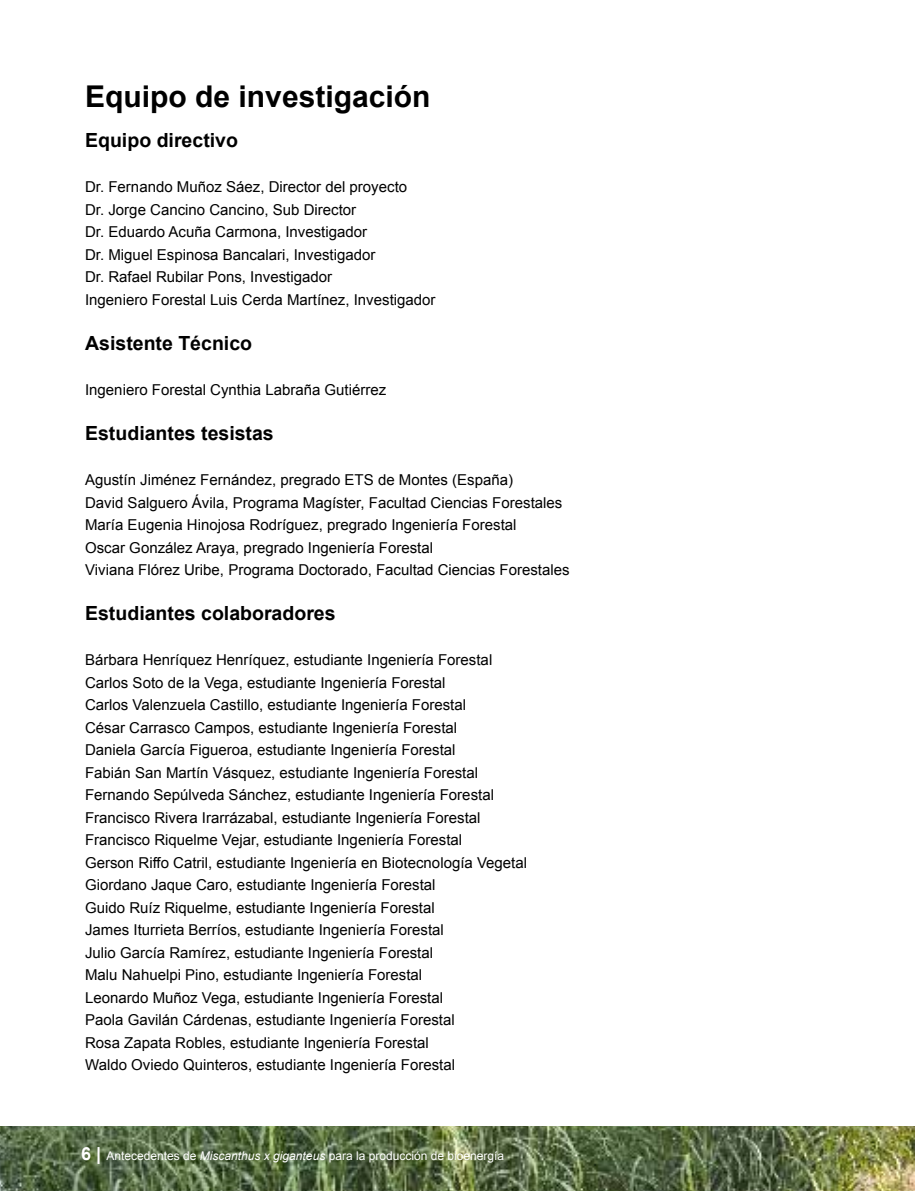
<style>
.page{position:relative;width:915px;height:1191px;background:#fff}
.page>*{position:absolute;margin:0;border:0;box-sizing:border-box;transform-origin:0 0}
.t1{font:700 30px "Arial";color:#000}
.t2{font:700 19.5px "Arial";color:#000}
.t3{font:15px/22.5px "Arial";color:#000}
.t4{font:12px "Arial";color:#fff}
.s1{font-weight:700;font-size:18px}
.s2{font-style:italic}
</style>
<div class="page">
<img style="left:0;top:1126px;width:914px;height:65px">
<h1 class="t1" style="left:85px;top:76px;width:347px">Equipo de investigación</h1>
<h2 class="t2" style="left:85px;top:128px;width:154px">Equipo directivo</h2>
<p class="t3" style="left:85px;top:176px;width:352px">Dr. Fernando Muñoz Sáez, Director del proyecto<br>Dr. Jorge Cancino Cancino, Sub Director<br>Dr. Eduardo Acuña Carmona, Investigador<br>Dr. Miguel Espinosa Bancalari, Investigador<br>Dr. Rafael Rubilar Pons, Investigador<br>Ingeniero Forestal Luis Cerda Martínez, Investigador</p>
<h2 class="t2" style="left:85px;top:330px;width:168px">Asistente Técnico</h2>
<p class="t3" style="left:85px;top:379px;width:302px">Ingeniero Forestal Cynthia Labraña Gutiérrez</p>
<h2 class="t2" style="left:85px;top:420px;width:190px">Estudiantes tesistas</h2>
<p class="t3" style="left:85px;top:469px;width:486px">Agustín Jiménez Fernández, pregrado ETS de Montes (España)<br>David Salguero Ávila, Programa Magíster, Facultad Ciencias Forestales María Eugenia Hinojosa Rodríguez, pregrado Ingeniería Forestal<br>Oscar González Araya, pregrado Ingeniería Forestal<br>Viviana Flórez Uribe, Programa Doctorado, Facultad Ciencias Forestales</p>
<h2 class="t2" style="left:85px;top:600px;width:252px">Estudiantes colaboradores</h2>
<p class="t3" style="left:85px;top:649px;width:443px">Bárbara Henríquez Henríquez, estudiante Ingeniería Forestal Carlos Soto de la Vega, estudiante Ingeniería Forestal<br>Carlos Valenzuela Castillo, estudiante Ingeniería Forestal<br>César Carrasco Campos, estudiante Ingeniería Forestal<br>Daniela García Figueroa, estudiante Ingeniería Forestal<br>Fabián San Martín Vásquez, estudiante Ingeniería Forestal Fernando Sepúlveda Sánchez, estudiante Ingeniería Forestal Francisco Rivera Irarrázabal, estudiante Ingeniería Forestal Francisco Riquelme Vejar, estudiante Ingeniería Forestal<br>Gerson Riffo Catril, estudiante Ingeniería en Biotecnología Vegetal Giordano Jaque Caro, estudiante Ingeniería Forestal<br>Guido Ruíz Riquelme, estudiante Ingeniería Forestal<br>James Iturrieta Berríos, estudiante Ingeniería Forestal<br>Julio García Ramírez, estudiante Ingeniería Forestal<br>Malu Nahuelpi Pino, estudiante Ingeniería Forestal<br>Leonardo Muñoz Vega, estudiante Ingeniería Forestal<br>Paola Gavilán Cárdenas, estudiante Ingeniería Forestal<br>Rosa Zapata Robles, estudiante Ingeniería Forestal<br>Waldo Oviedo Quinteros, estudiante Ingeniería Forestal</p>
<p class="t4" style="left:81px;top:1148px;width:424px"><span class="s1">6 |</span> Antecedentes de <span class="s2">Miscanthus x giganteus</span> para la producción de bioenergía</p>
</div>
